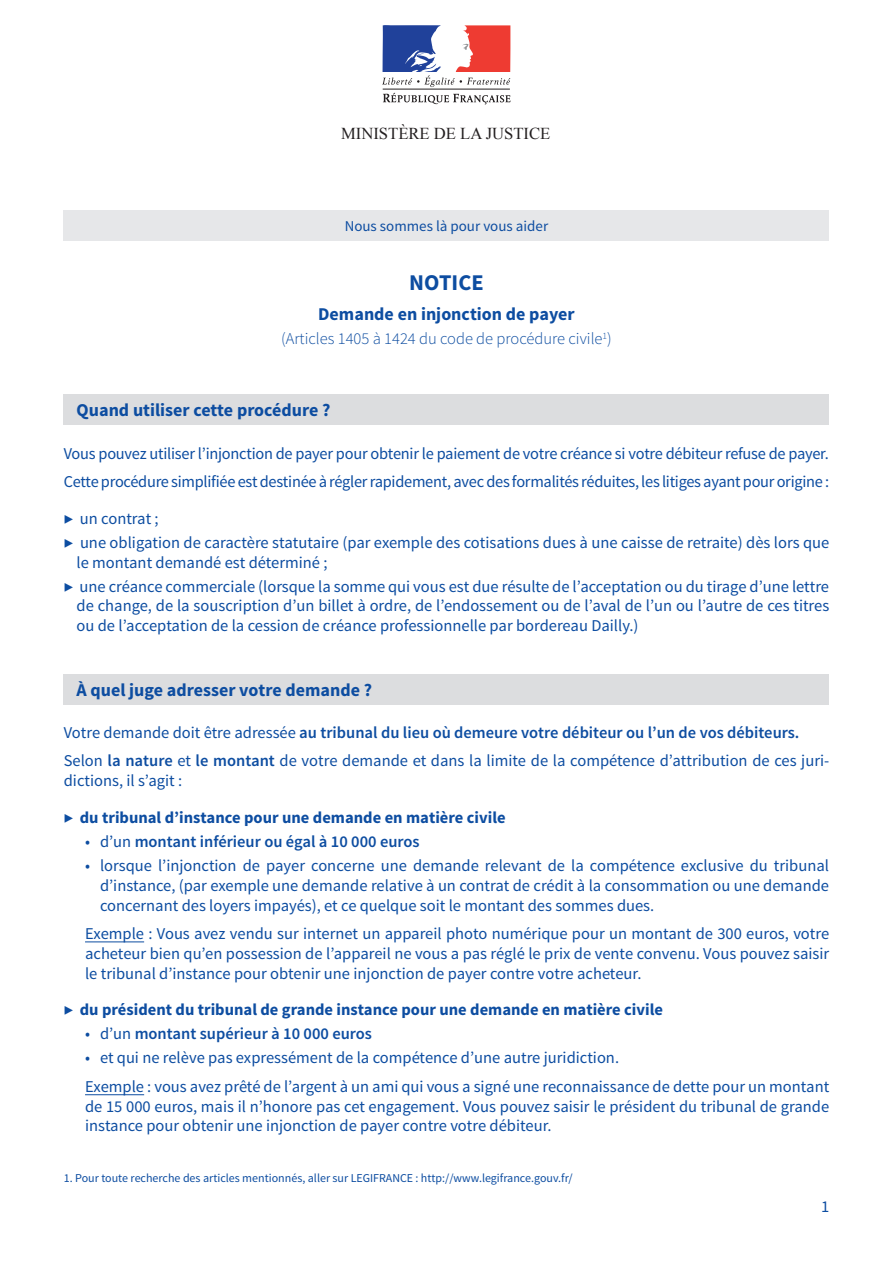
<style>
.page{position:relative;width:893px;height:1263px;background:#fff}
.page>*{position:absolute;margin:0;border:0;box-sizing:border-box;transform-origin:0 0}
.t1{font:700 22.5px "Source Sans Pro";color:#0d4da1}
.t2{font:700 18px "Source Sans Pro";color:#0d4da1}
.t3{font:16.65px "Times New Roman";color:#231f20}
.t4{font:16.5px/19.8px "Source Sans Pro";color:#0d4da1;text-align:justify}
.t5{font:600 16.5px "Source Sans Pro";color:#0d4da1}
.t6{font:700 16.5px "Source Sans Pro";color:#0d4da1}
.t7{font:300 16.5px "Source Sans Pro";color:#0d4da1}
.t8{font:15px "Source Sans Pro";color:#0d4da1}
.t9{font:12px "Source Sans Pro";color:#0d4da1}
.s1{font-weight:400}
.s2{font-weight:600}
</style>
<div class="page">
<svg style="left:383px;top:93px;width:128px;height:11px"></svg>
<hr style="left:383px;top:89px;width:127px;height:1px;background:#231f20">
<svg style="left:382px;top:26px;width:128px;height:61px"></svg>
<hr style="left:85px;top:941px;width:59px;height:1px;background:#0d4da1">
<hr style="left:85px;top:1094px;width:59px;height:1px;background:#0d4da1">
<div style="left:64px;top:210px;width:765px;height:31px;background:#e6e7e9"></div>
<div style="left:64px;top:394px;width:765px;height:31px;background:#dcdddf"></div>
<div style="left:64px;top:674px;width:765px;height:30px;background:#dcdddf"></div>
<p class="t3" style="left:341px;top:122px;width:211px">MINISTÈRE DE LA JUSTICE</p>
<p class="t8" style="left:345px;top:217px;width:205px">Nous sommes là pour vous aider</p>
<p class="t1" style="left:409px;top:268px;width:76px">NOTICE</p>
<p class="t2" style="left:318px;top:302px;width:258px">Demande en injonction de payer</p>
<p class="t7" style="left:281px;top:329px;width:332px">(Articles 1405 à 1424 du code de procédure civile<sup>1</sup>)</p>
<p class="t2" style="left:77px;top:399px;width:255px">Quand utiliser cette procédure ?</p>
<p class="t4" style="left:64px;top:443px;width:767px">Vous pouvez utiliser l’injonction de payer pour obtenir le paiement de votre créance si votre débiteur refuse de payer.</p>
<p class="t4" style="left:64px;top:472px;width:767px">Cette procédure simplifiée est destinée à régler rapidement, avec des formalités réduites, les litiges ayant pour origine :</p>
<p class="t4" style="left:64px;top:509px;width:96px">▶ un contrat ;</p>
<p class="t4" style="left:77px;top:533px;width:754px;text-indent:-13px">▶ une obligation de caractère statutaire (par exemple des cotisations dues à une caisse de retraite) dès lors que le montant demandé est déterminé ;</p>
<p class="t4" style="left:77px;top:576px;width:754px;text-indent:-13px">▶ une créance commerciale (lorsque la somme qui vous est due résulte de l’acceptation ou du tirage d’une lettre de change, de la souscription d’un billet à ordre, de l’endossement ou de l’aval de l’un ou l’autre de ces titres ou de l’acceptation de la cession de créance professionnelle par bordereau Dailly.)</p>
<p class="t2" style="left:77px;top:678px;width:297px">À quel juge adresser votre demande ?</p>
<p class="t5" style="left:64px;top:722px;width:737px"><span class="s1">Votre demande doit être adressée</span> au tribunal du lieu où demeure votre débiteur ou l’un de vos débiteurs.</p>
<p class="t4" style="left:64px;top:751px;width:767px">Selon <span class="s2">la nature</span> et <span class="s2">le montant</span> de votre demande et dans la limite de la compétence d’attribution de ces juri&shy;dictions, il s’agit :</p>
<p class="t6" style="left:64px;top:807px;width:443px"><span class="s1">▶</span> du tribunal d’instance pour une demande en matière civile</p>
<p class="t5" style="left:85px;top:831px;width:336px"><span class="s1">• d’un</span> montant inférieur ou égal à 10 000 euros</p>
<p class="t4" style="left:100px;top:856px;width:731px;text-indent:-15px">• lorsque l’injonction de payer concerne une demande relevant de la compétence exclusive du tribunal d’instance, (par exemple une demande relative à un contrat de crédit à la consommation ou une demande concernant des loyers impayés), et ce quelque soit le montant des sommes dues.</p>
<p class="t4" style="left:85px;top:924px;width:746px">Exemple : Vous avez vendu sur internet un appareil photo numérique pour un montant de 300 euros, votre acheteur bien qu’en possession de l’appareil ne vous a pas réglé le prix de vente convenu. Vous pouvez saisir le tribunal d’instance pour obtenir une injonction de payer contre votre acheteur.</p>
<p class="t6" style="left:64px;top:999px;width:601px"><span class="s1">▶</span> du président du tribunal de grande instance pour une demande en matière civile</p>
<p class="t5" style="left:85px;top:1023px;width:288px"><span class="s1">• d’un</span> montant supérieur à 10 000 euros</p>
<p class="t4" style="left:85px;top:1048px;width:536px">• et qui ne relève pas expressément de la compétence d’une autre juridiction.</p>
<p class="t4" style="left:85px;top:1077px;width:746px">Exemple : vous avez prêté de l’argent à un ami qui vous a signé une reconnaissance de dette pour un montant de 15 000 euros, mais il n’honore pas cet engagement. Vous pouvez saisir le président du tribunal de grande instance pour obtenir une injonction de payer contre votre débiteur.</p>
<p class="t9" style="left:64px;top:1171px;width:510px">1. Pour toute recherche des articles mentionnés, aller sur LEGIFRANCE : http://www.legifrance.gouv.fr/</p>
<p class="t4" style="left:821px;top:1196px;width:10px">1</p>
</div>
